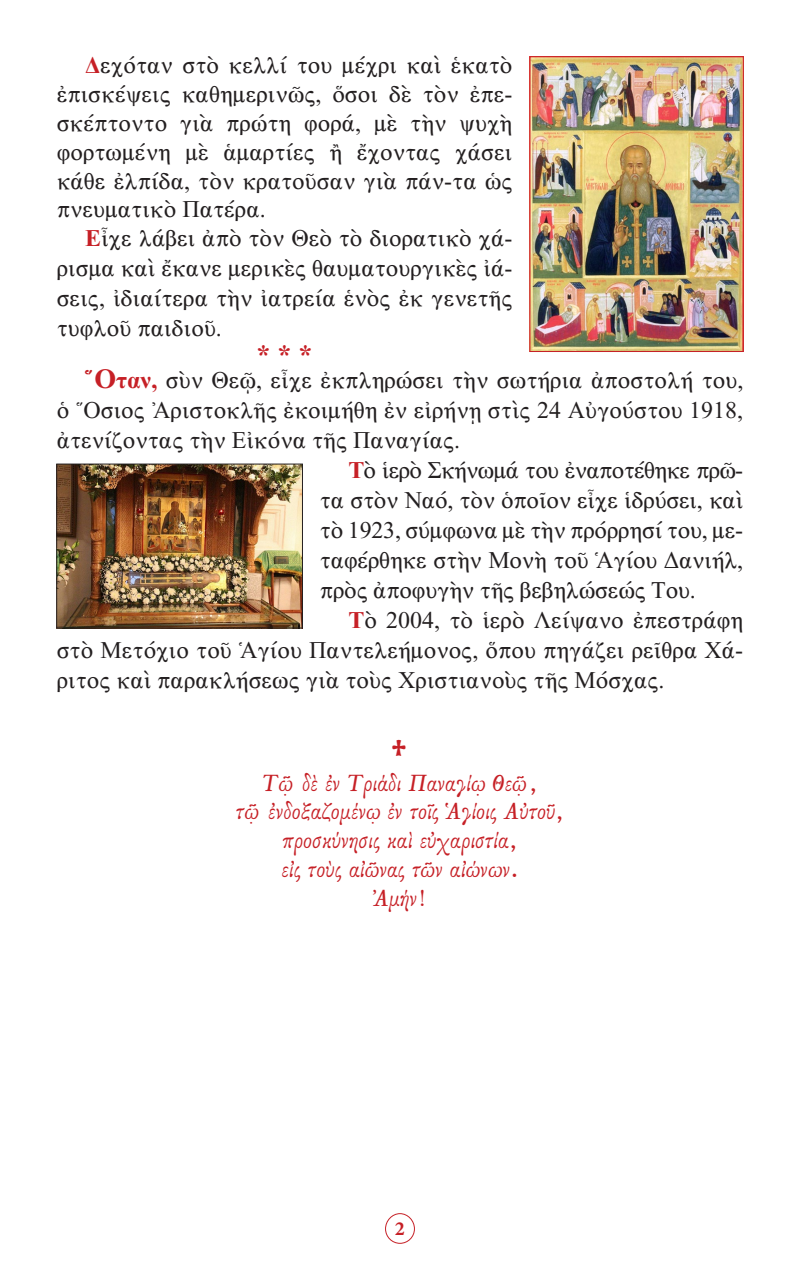
<style>
.page{position:relative;width:800px;height:1270px;background:#fff}
.page>*{position:absolute;margin:0;border:0;box-sizing:border-box;transform-origin:0 0}
.Asteriskoi{font:28px "CTOS New Times Bold Test 1";color:#c62026}
.t1{font:24px/30px "CTOS New Times Roman Test 1";color:#231f20;text-align:justify}
.t2{font:24px "GFS Baskerville";color:#c62026}
.t3{font:24px "CTOS New Times Roman Test 1";letter-spacing:-.03em;color:#231f20}
.t4{font:24px "Byz Eikones Pan Normal";color:#c62026}
.t5{font:700 20px "Minion Pro";color:#c62026}
.s1{font-family:"CTOS New Times Bold Test 1";color:#c62026}
.s2{font-family:"CTOS New Times Bold Test 1";font-size:28px;color:#c62026}
</style>
<div class="page">
<div style="left:385px;top:1213px;width:30px;height:31px;border:1px solid #c62026;border-radius:50%"></div>
<img style="left:58px;top:466px;width:243px;height:160px">
<div style="left:56px;top:464px;width:247px;height:164px;border:1px solid #231f20"></div>
<img style="left:531px;top:58px;width:211px;height:292px">
<div style="left:529px;top:56px;width:215px;height:296px;border:1px solid #c62026"></div>
<p class="t1" style="left:57px;top:51px;width:457px;line-height:28.8px;text-indent:28px"><span class="s1">Δ</span>εχόταν στὸ κελλί του μέχρι καὶ ἑκατὸ ἐπισκέψεις καθημερινῶς, ὅσοι δὲ τὸν ἐπε&shy;σκέπτοντο γιὰ πρώτη φορά, μὲ τὴν ψυχὴ φορτωμένη μὲ ἁμαρτίες ἢ ἔχοντας χάσει κάθε ἐλπίδα, τὸν κρατοῦσαν γιὰ πάν-τα ὡς πνευματικὸ Πατέρα.</p>
<p class="t1" style="left:57px;top:223px;width:457px;text-indent:28px"><span class="s1">Ε</span>ἶχε λάβει ἀπὸ τὸν Θεὸ τὸ διορατικὸ χά&shy;ρισμα καὶ ἔκανε μερικὲς θαυματουργικὲς ἰά&shy;σεις, ἰδιαίτερα τὴν ἰατρεία ἑνὸς ἐκ γενετῆς τυφλοῦ παιδιοῦ.</p>
<p class="Asteriskoi" style="left:257px;top:339px;width:57px">* * *</p>
<p class="t1" style="left:57px;top:365px;width:688px;text-indent:28px"><span class="s2">Ὅ</span><span class="s1">ταν,</span> σὺν Θεῷ, εἶχε ἐκπληρώσει τὴν σωτήρια ἀποστολή του, ὁ Ὅσιος Ἀριστοκλῆς ἐκοιμήθη ἐν εἰρήνῃ στὶς 24 Αὐγούστου 1918, ἀτενίζοντας τὴν Εἰκόνα τῆς Παναγίας.</p>
<p class="t3" style="left:348px;top:457px;width:396px"><span class="s1">Τ</span>ὸ ἱερὸ Σκήνωμά του ἐναποτέθηκε πρῶ-</p>
<p class="t1" style="left:320px;top:485px;width:425px">τα στὸν Ναό, τὸν ὁποῖον εἶχε ἱδρύσει, καὶ τὸ 1923, σύμφωνα μὲ τὴν πρόρρησί του, με&shy;ταφέρθηκε στὴν Μονὴ τοῦ Ἁγίου Δανιήλ, πρὸς ἀποφυγὴν τῆς βεβηλώσεώς Του.</p>
<p class="t1" style="left:57px;top:605px;width:688px;text-indent:292px"><span class="s1">Τ</span>ὸ 2004, τὸ ἱερὸ Λείψανο ἐπεστράφη στὸ Μετόχιο τοῦ Ἁγίου Παντελεήμονος, ὅπου πηγάζει ρεῖθρα Χά&shy;ριτος καὶ παρακλήσεως γιὰ τοὺς Χριστιανοὺς τῆς Μόσχας.</p>
<p class="t4" style="left:392px;top:732px;width:17px">+</p>
<p class="t2" style="left:262px;top:770px;width:276px">Τῷ δὲ ἐν Τριάδι Παναγίῳ Θεῷ,</p>
<p class="t2" style="left:236px;top:799px;width:329px">τῷ ἐνδοξαζομένῳ ἐν τοῖς Ἁγίοις Αὐτοῦ,</p>
<p class="t2" style="left:283px;top:828px;width:236px">προσκύνησις καὶ εὐχαριστία,</p>
<p class="t2" style="left:281px;top:856px;width:239px">εἰς τοὺς αἰῶνας τῶν αἰώνων.</p>
<p class="t2" style="left:374px;top:885px;width:54px">Ἀμήν!</p>
<p class="t5" style="left:395px;top:1215px;width:11px">2</p>
</div>
